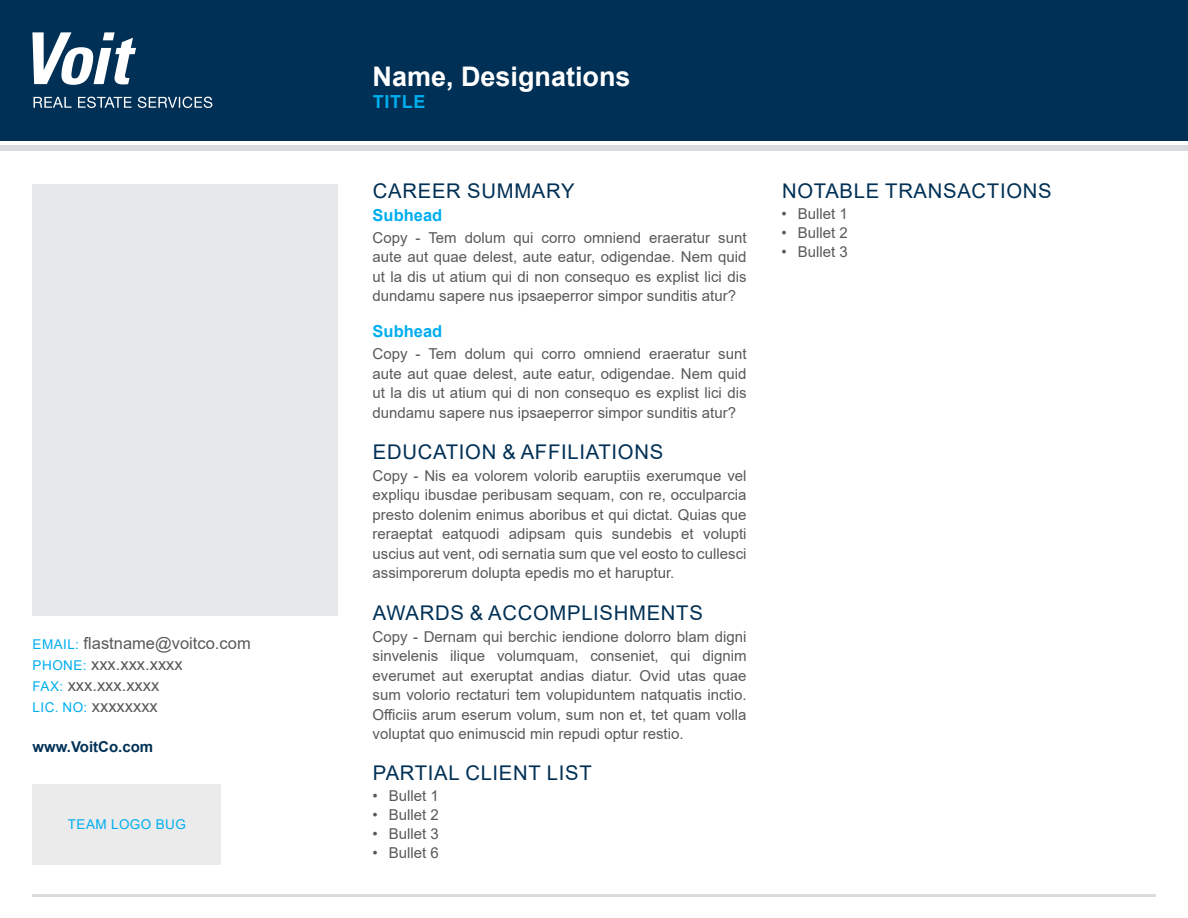
<style>
.page{position:relative;width:1188px;height:918px;background:#fff}
.page>*{position:absolute;margin:0;border:0;box-sizing:border-box;transform-origin:0 0}
.t1{font:700 27px "Arial";color:#fff}
.t2{font:20.25px "Arial";letter-spacing:.035em;color:#003055}
.t3{font:700 18px "Arial";letter-spacing:.035em;color:#00aeef}
.t4{font:16.5px/21px "Arial";color:#58595b}
.t5{font:700 16.5px "Arial";color:#00aeef}
.t6{font:15px/19.5px "Arial";color:#58595b;text-align:justify}
.t7{font:700 15px "Arial";color:#003055}
.t8{font:13.5px "Arial";letter-spacing:.035em;color:#00aeef}
.s1{font-size:13.5px;color:#00aeef}
</style>
<div class="page">
<div style="left:0;top:0;width:1188px;height:140px;background:#003055"></div>
<div style="left:0;top:146px;width:1188px;height:5px;background:#dadbdc"></div>
<hr style="left:32px;top:894px;width:1124px;height:2px;background:#dadbdc">
<svg style="left:34px;top:97px;width:38px;height:11px"></svg>
<svg style="left:78px;top:97px;width:53px;height:11px"></svg>
<svg style="left:138px;top:97px;width:74px;height:11px"></svg>
<svg style="left:32px;top:32px;width:104px;height:53px"></svg>
<div style="left:32px;top:184px;width:306px;height:432px;background:#e6e7e8"></div>
<div style="left:32px;top:784px;width:189px;height:81px;background:#ebebec"></div>
<p class="t4" style="left:33px;top:633px;width:220px"><span class="s1">EMAIL:</span> flastname@voitco.com<br><span class="s1">PHONE:</span> xxx.xxx.xxxx<br><span class="s1">FAX:</span> xxx.xxx.xxxx<br><span class="s1">LIC. NO:</span> xxxxxxxx</p>
<p class="t7" style="left:32px;top:736px;width:122px">www.VoitCo.com</p>
<p class="t8" style="left:68px;top:815px;width:120px">TEAM LOGO BUG</p>
<h1 class="t1" style="left:373px;top:58px;width:260px">Name, Designations</h1>
<p class="t3" style="left:373px;top:89px;width:54px">TITLE</p>
<h2 class="t2" style="left:373px;top:177px;width:203px">CAREER SUMMARY</h2>
<p class="t5" style="left:373px;top:203px;width:71px">Subhead</p>
<p class="t6" style="left:373px;top:228px;width:375px">Copy - Tem dolum qui corro omniend eraeratur sunt aute aut quae delest, aute eatur, odigendae. Nem quid ut la dis ut atium qui di non consequo es explist lici dis dundamu sapere nus ipsaeperror simpor sunditis atur?</p>
<p class="t5" style="left:373px;top:320px;width:71px">Subhead</p>
<p class="t6" style="left:373px;top:344px;width:375px">Copy - Tem dolum qui corro omniend eraeratur sunt aute aut quae delest, aute eatur, odigendae. Nem quid ut la dis ut atium qui di non consequo es explist lici dis dundamu sapere nus ipsaeperror simpor sunditis atur?</p>
<h2 class="t2" style="left:373px;top:438px;width:292px">EDUCATION &amp; AFFILIATIONS</h2>
<p class="t6" style="left:373px;top:466px;width:375px">Copy - Nis ea volorem volorib earuptiis exerumque vel expliqu ibusdae peribusam sequam, con re, occulparcia presto dolenim enimus aboribus et qui dictat. Quias que reraeptat eatquodi adipsam quis sundebis et volupti uscius aut vent, odi sernatia sum que vel eosto to cullesci assimporerum dolupta epedis mo et haruptur.</p>
<h2 class="t2" style="left:373px;top:598px;width:331px">AWARDS &amp; ACCOMPLISHMENTS</h2>
<p class="t6" style="left:373px;top:627px;width:375px">Copy - Dernam qui berchic iendione dolorro blam digni sinvelenis ilique volumquam, conseniet, qui dignim everumet aut exeruptat andias diatur. Ovid utas quae sum volorio rectaturi tem volupiduntem natquatis inctio.<br>Officiis arum eserum volum, sum non et, tet quam volla voluptat quo enimuscid min repudi optur restio.</p>
<h2 class="t2" style="left:373px;top:759px;width:220px">PARTIAL CLIENT LIST</h2>
<p class="t6" style="left:373px;top:786px;width:68px">• Bullet 1</p>
<p class="t6" style="left:373px;top:805px;width:68px">• Bullet 2</p>
<p class="t6" style="left:373px;top:824px;width:68px">• Bullet 3</p>
<p class="t6" style="left:373px;top:843px;width:68px">• Bullet 6</p>
<h2 class="t2" style="left:782px;top:177px;width:271px">NOTABLE TRANSACTIONS</h2>
<p class="t6" style="left:782px;top:204px;width:68px">• Bullet 1</p>
<p class="t6" style="left:782px;top:223px;width:68px">• Bullet 2</p>
<p class="t6" style="left:782px;top:242px;width:68px">• Bullet 3</p>
</div>
